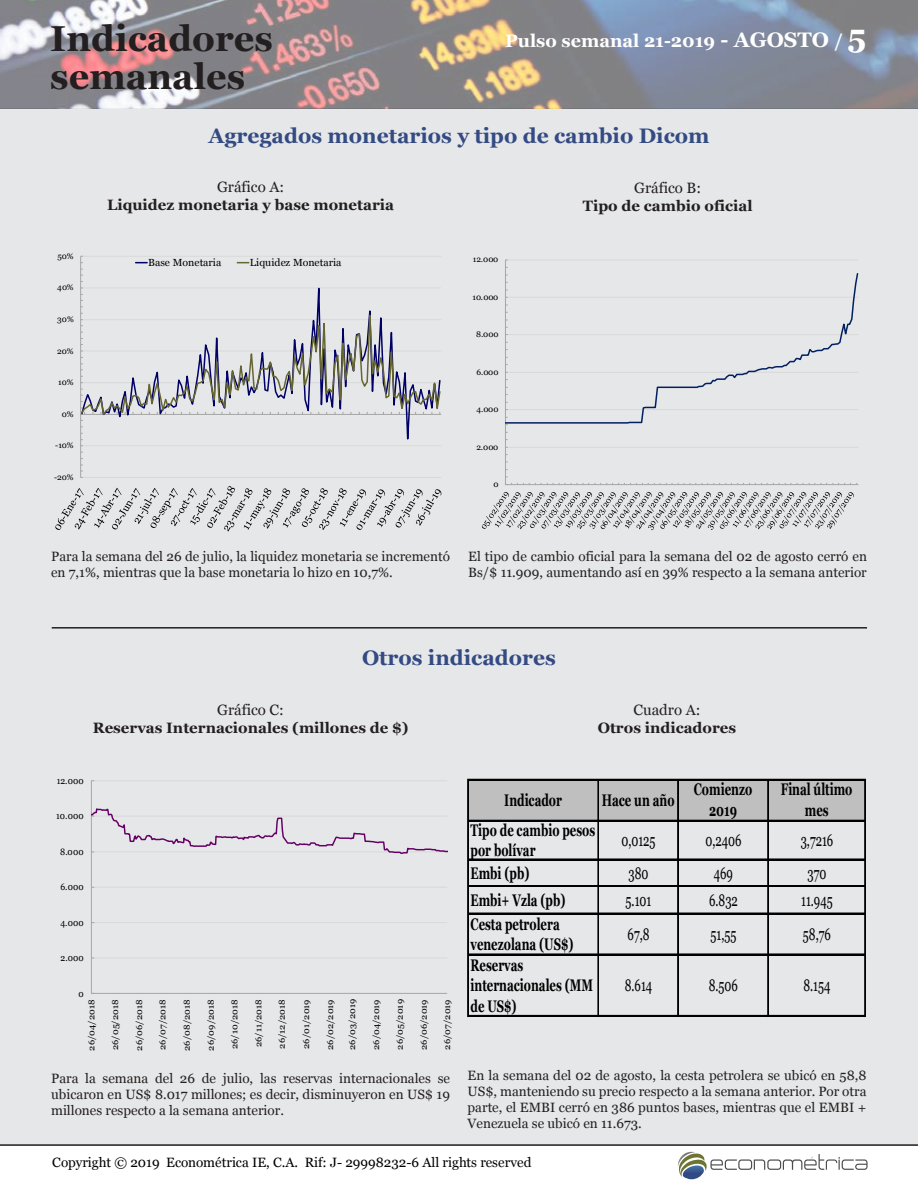
<style>
.page{position:relative;width:918px;height:1188px;background:#fff}
.page>*{position:absolute;margin:0;border:0;box-sizing:border-box;transform-origin:0 0}
.t1{font:700 36px/37.5px "Georgia";color:#231f20}
.t2{font:700 21px "Georgia";color:#334a83}
.t3{font:700 18px "Georgia";color:#fff}
.t4{font:700 16.8px/20.4px "Georgia";color:#000;scale:.68 1}
.t5{font:16.8px "Georgia";color:#000;scale:.68 1}
.t6{font:700 15px "Georgia";color:#231f20}
.t7{font:15px "Georgia";color:#231f20}
.t8{font:13.5px/16.2px "Georgia";color:#231f20}
.t9{font:13.5px "Georgia";color:#000}
.t10{font:10.35px "Georgia";color:#000}
.t11{font:9.3px "Georgia";letter-spacing:.005em;color:#000;scale:.93 1}
.t12{font:8.55px "Georgia";letter-spacing:.005em;color:#000;scale:1.08 1}
.t13{font:8.1px "Georgia";letter-spacing:-.01em;color:#000}
.s1{font-size:21px}
.s2{font-size:31.5px}
</style>
<div class="page">
<div style="left:0;top:108px;width:918px;height:1037px;background:#e6e7e8"></div>
<svg style="left:677px;top:1152px;width:191px;height:27px"></svg>
<hr style="left:0;top:1144px;width:918px;height:2px;background:#231f20">
<img style="left:0;top:0;width:918px;height:108px">
<hr style="left:52px;top:627px;width:815px;height:2px;background:#231f20">
<hr style="left:91px;top:780px;width:356px;height:1px;background:#d9d9d9">
<hr style="left:91px;top:887px;width:356px;height:1px;background:#d9d9d9">
<hr style="left:91px;top:922px;width:356px;height:1px;background:#d9d9d9">
<hr style="left:91px;top:958px;width:356px;height:1px;background:#d9d9d9">
<hr style="left:91px;top:781px;width:1px;height:212px;background:#a6a6a6">
<hr style="left:91px;top:993px;width:356px;height:1px;background:#a6a6a6">
<svg style="left:91px;top:808px;width:356px;height:46px"></svg>
<div style="left:468px;top:781px;width:397px;height:40px;background:#bfbfbf"></div>
<hr style="left:467px;top:779px;width:1px;height:238px;background:#000">
<hr style="left:468px;top:779px;width:1px;height:238px;background:#000">
<hr style="left:598px;top:781px;width:1px;height:236px;background:#000">
<hr style="left:677px;top:781px;width:1px;height:236px;background:#000">
<hr style="left:678px;top:781px;width:1px;height:236px;background:#000">
<hr style="left:767px;top:781px;width:1px;height:236px;background:#000">
<hr style="left:768px;top:781px;width:1px;height:236px;background:#000">
<hr style="left:864px;top:781px;width:1px;height:236px;background:#000">
<hr style="left:865px;top:781px;width:1px;height:236px;background:#000">
<hr style="left:468px;top:779px;width:398px;height:2px;background:#000">
<hr style="left:468px;top:820px;width:398px;height:1px;background:#000">
<hr style="left:468px;top:859px;width:398px;height:1px;background:#000">
<hr style="left:468px;top:885px;width:398px;height:2px;background:#000">
<hr style="left:468px;top:913px;width:398px;height:1px;background:#000">
<hr style="left:468px;top:954px;width:398px;height:1px;background:#000">
<hr style="left:468px;top:1015px;width:398px;height:2px;background:#000">
<hr style="left:505px;top:260px;width:353px;height:1px;background:#d9d9d9">
<hr style="left:505px;top:260px;width:1px;height:225px;background:#a6a6a6">
<hr style="left:505px;top:484px;width:353px;height:1px;background:#a6a6a6">
<svg style="left:726px;top:483px;width:101px;height:1px"></svg>
<svg style="left:607px;top:483px;width:101px;height:1px"></svg>
<svg style="left:506px;top:477px;width:83px;height:7px"></svg>
<svg style="left:505px;top:273px;width:354px;height:197px"></svg>
<svg style="left:482px;top:492px;width:372px;height:38px"></svg>
<hr style="left:81px;top:477px;width:360px;height:1px;background:#d9d9d9">
<hr style="left:80px;top:256px;width:1px;height:221px;background:#a6a6a6">
<svg style="left:80px;top:256px;width:361px;height:215px"></svg>
<svg style="left:80px;top:280px;width:361px;height:148px"></svg>
<svg style="left:55px;top:486px;width:361px;height:46px"></svg>
<svg style="left:416px;top:489px;width:25px;height:37px"></svg>
<svg style="left:237px;top:262px;width:12px;height:1px"></svg>
<h1 class="t1" style="left:50px;top:20px;width:224px">Indicadores semanales</h1>
<h3 class="t3" style="left:505px;top:29px;width:363px">Pulso semanal 21-2019 <span class="s1">- AGOSTO</span> / <span class="s2">5</span></h3>
<h2 class="t2" style="left:209px;top:122px;width:503px">Agregados monetarios y tipo de cambio Dicom</h2>
<p class="t13" style="left:57px;top:251px;width:18px">50%</p>
<p class="t13" style="left:57px;top:283px;width:18px">40%</p>
<p class="t13" style="left:57px;top:314px;width:18px">30%</p>
<p class="t13" style="left:57px;top:346px;width:18px">20%</p>
<p class="t13" style="left:58px;top:377px;width:17px">10%</p>
<p class="t13" style="left:62px;top:409px;width:13px">0%</p>
<p class="t13" style="left:55px;top:441px;width:20px">-10%</p>
<p class="t13" style="left:54px;top:472px;width:21px">-20%</p>
<p class="t7" style="left:217px;top:178px;width:69px">Gráfico A:</p>
<p class="t6" style="left:107px;top:196px;width:289px">Liquidez monetaria y base monetaria</p>
<p class="t10" style="left:148px;top:256px;width:75px">Base Monetaria</p>
<p class="t10" style="left:250px;top:256px;width:93px">Liquidez Monetaria</p>
<p class="t13" style="left:473px;top:255px;width:27px">12.000</p>
<p class="t13" style="left:473px;top:292px;width:27px">10.000</p>
<p class="t13" style="left:476px;top:330px;width:24px">8.000</p>
<p class="t13" style="left:476px;top:367px;width:24px">6.000</p>
<p class="t13" style="left:476px;top:404px;width:24px">4.000</p>
<p class="t13" style="left:476px;top:442px;width:23px">2.000</p>
<p class="t13" style="left:493px;top:479px;width:7px">0</p>
<p class="t7" style="left:634px;top:179px;width:68px">Gráfico B:</p>
<p class="t6" style="left:583px;top:196px;width:171px">Tipo de cambio oficial</p>
<p class="t8" style="left:51px;top:548px;width:400px">Para la semana del 26 de julio, la liquidez monetaria se incrementó en 7,1%, mientras que la base monetaria lo hizo en 10,7%.</p>
<p class="t8" style="left:468px;top:548px;width:400px">El tipo de cambio oficial para la semana del 02 de agosto cerró en<br>Bs/$ 11.909, aumentando así en 39% respecto a la semana anterior</p>
<h2 class="t2" style="left:362px;top:644px;width:195px">Otros indicadores</h2>
<p class="t7" style="left:217px;top:700px;width:68px">Gráfico C:</p>
<p class="t6" style="left:93px;top:718px;width:317px">Reservas Internacionales (millones de $)</p>
<p class="t7" style="left:633px;top:700px;width:69px">Cuadro A:</p>
<p class="t6" style="left:598px;top:718px;width:140px">Otros indicadores</p>
<p class="t11" style="left:57px;top:775px;width:31px">12.000</p>
<p class="t11" style="left:56px;top:811px;width:31px">10.000</p>
<p class="t11" style="left:60px;top:846px;width:27px">8.000</p>
<p class="t4" style="left:504px;top:790px;width:87px">Indicador</p>
<p class="t4" style="left:602px;top:790px;width:108px">Hace un año</p>
<p class="t4" style="left:694px;top:779px;width:87px;text-align:center">Comienzo<br>2019</p>
<p class="t4" style="left:781px;top:779px;width:107px;text-align:center">Final último mes</p>
<p class="t4" style="left:471px;top:820px;width:185px">Tipo de cambio pesos por bolívar</p>
<p class="t5" style="left:621px;top:830px;width:52px">0,0125</p>
<p class="t5" style="left:705px;top:830px;width:55px">0,2406</p>
<p class="t5" style="left:801px;top:830px;width:49px">3,7216</p>
<p class="t11" style="left:60px;top:882px;width:27px">6.000</p>
<p class="t11" style="left:60px;top:917px;width:27px">4.000</p>
<p class="t11" style="left:60px;top:952px;width:27px">2.000</p>
<p class="t11" style="left:78px;top:988px;width:7px">0</p>
<p class="t12" style="left:87px;top:1051px;width:49px;rotate:-90deg">26/04/2018</p>
<p class="t12" style="left:110px;top:1050px;width:49px;rotate:-90deg">26/05/2018</p>
<p class="t12" style="left:134px;top:1051px;width:49px;rotate:-90deg">26/06/2018</p>
<p class="t12" style="left:157px;top:1050px;width:48px;rotate:-90deg">26/07/2018</p>
<p class="t12" style="left:182px;top:1051px;width:49px;rotate:-90deg">26/08/2018</p>
<p class="t12" style="left:206px;top:1051px;width:49px;rotate:-90deg">26/09/2018</p>
<p class="t12" style="left:229px;top:1049px;width:48px;rotate:-90deg">26/10/2018</p>
<p class="t12" style="left:253px;top:1047px;width:46px;rotate:-90deg">26/11/2018</p>
<p class="t12" style="left:277px;top:1049px;width:47px;rotate:-90deg">26/12/2018</p>
<p class="t12" style="left:301px;top:1049px;width:47px;rotate:-90deg">26/01/2019</p>
<p class="t12" style="left:325px;top:1050px;width:49px;rotate:-90deg">26/02/2019</p>
<p class="t12" style="left:347px;top:1050px;width:49px;rotate:-90deg">26/03/2019</p>
<p class="t12" style="left:371px;top:1050px;width:49px;rotate:-90deg">26/04/2019</p>
<p class="t12" style="left:395px;top:1050px;width:49px;rotate:-90deg">26/05/2019</p>
<p class="t12" style="left:419px;top:1050px;width:49px;rotate:-90deg">26/06/2019</p>
<p class="t12" style="left:442px;top:1050px;width:48px;rotate:-90deg">26/07/2019</p>
<p class="t8" style="left:51px;top:1070px;width:400px;text-align:justify">Para la semana del 26 de julio, las reservas internacionales se ubicaron en US$ 8.017 millones; es decir, disminuyeron en US$ 19 millones respecto a la semana anterior.</p>
<p class="t4" style="left:471px;top:863px;width:88px">Embi (pb)</p>
<p class="t5" style="left:629px;top:863px;width:31px">380</p>
<p class="t5" style="left:714px;top:863px;width:30px">469</p>
<p class="t5" style="left:808px;top:863px;width:29px">370</p>
<p class="t4" style="left:471px;top:890px;width:141px">Embi+ Vzla (pb)</p>
<p class="t5" style="left:626px;top:890px;width:39px">5.101</p>
<p class="t5" style="left:709px;top:890px;width:44px">6.832</p>
<p class="t5" style="left:801px;top:890px;width:48px">11.945</p>
<p class="t4" style="left:471px;top:914px;width:153px">Cesta petrolera venezolana (US$)</p>
<p class="t5" style="left:628px;top:924px;width:34px">67,8</p>
<p class="t5" style="left:711px;top:924px;width:40px">51,55</p>
<p class="t5" style="left:803px;top:924px;width:43px">58,76</p>
<p class="t4" style="left:471px;top:955px;width:182px">Reservas internacionales (MM de US$)</p>
<p class="t5" style="left:625px;top:975px;width:42px">8.614</p>
<p class="t5" style="left:709px;top:975px;width:45px">8.506</p>
<p class="t5" style="left:803px;top:975px;width:41px">8.154</p>
<p class="t8" style="left:468px;top:1067px;width:400px;text-align:justify">En la semana del 02 de agosto, la cesta petrolera se ubicó en 58,8<br>US$, manteniendo su precio respecto a la semana anterior. Por otra parte, el EMBI cerró en 386 puntos bases, mientras que el EMBI + Venezuela se ubicó en 11.673.</p>
<p class="t9" style="left:52px;top:1154px;width:481px">Copyright © 2019 Econométrica IE, C.A. Rif: J- 29998232-6 All rights reserved</p>
</div>
